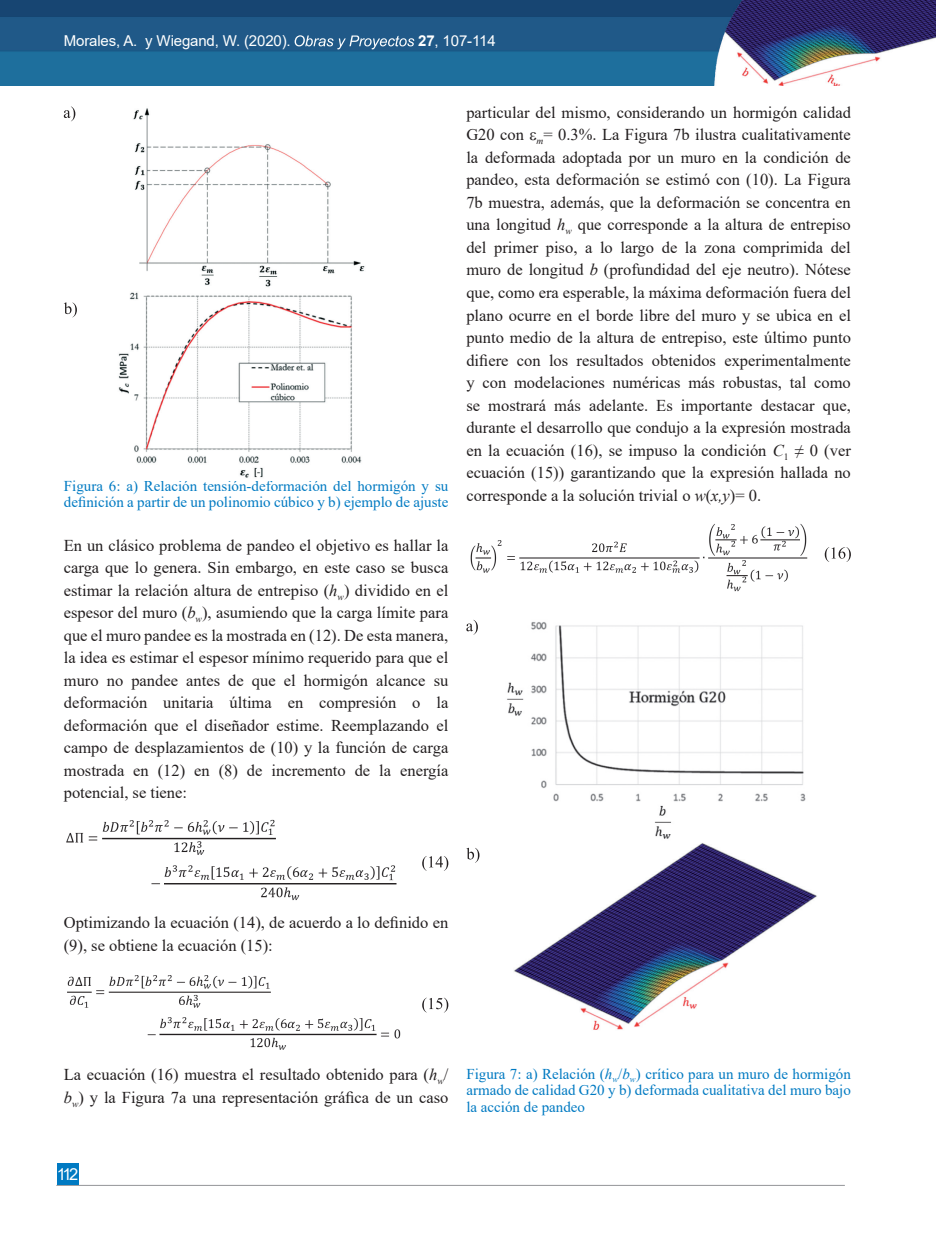
<style>
.page{position:relative;width:936px;height:1234px;background:#fff}
.page>*{position:absolute;margin:0;border:0;box-sizing:border-box;transform-origin:0 0}
.t1{font:16.5px/22.5px "Times New Roman";color:#231f20;text-align:justify}
.t2{font:16.5px "Arial";color:#fff}
.t3{font:15px/16.5px "Times New Roman";color:#007ac2;text-align:justify}
.t4{font:15px "Arial";letter-spacing:-.01em;color:#fff}
.s1{font-weight:700}
.s2{font-style:italic}
</style>
<div class="page">
<img style="left:0;top:0;width:935px;height:85px">
<hr style="left:56px;top:1184px;width:788px;height:1px;background:#939598">
<div style="left:57px;top:1163px;width:21px;height:21px;background:#007ac2"></div>
<svg style="left:294px;top:35px;width:120px;height:14px;background:#517da2"></svg>
<svg style="left:422px;top:856px;width:26px;height:14px"></svg>
<img style="left:66px;top:819px;width:331px;height:82px">
<svg style="left:422px;top:997px;width:26px;height:15px"></svg>
<img style="left:67px;top:975px;width:334px;height:75px">
<svg style="left:824px;top:547px;width:26px;height:15px"></svg>
<img style="left:470px;top:523px;width:338px;height:69px">
<img style="left:507px;top:622px;width:299px;height:217px">
<img style="left:514px;top:843px;width:303px;height:187px">
<svg style="left:466px;top:847px;width:13px;height:15px"></svg>
<svg style="left:466px;top:619px;width:12px;height:15px"></svg>
<img style="left:133px;top:108px;width:232px;height:179px">
<img style="left:118px;top:292px;width:244px;height:186px">
<svg style="left:64px;top:302px;width:13px;height:15px"></svg>
<svg style="left:64px;top:106px;width:11px;height:15px"></svg>
<p class="t4" style="left:64px;top:31px;width:228px">Morales, A. y Wiegand, W. (2020).</p>
<p class="t4" style="left:418px;top:31px;width:79px"><span class="s1">27</span>, 107-114</p>
<p class="t3" style="left:64px;top:476px;width:386px">Figura 6: a) Relación tensión-deformación del hormigón y su definición a partir de un polinomio cúbico y b) ejemplo de ajuste</p>
<p class="t1" style="left:64px;top:533px;width:386px">En un clásico problema de pandeo el objetivo es hallar la carga que lo genera. Sin embargo, en este caso se busca estimar la relación altura de entrepiso (<span class="s2">h</span><sub>w</sub>) dividido en el espesor del muro (<span class="s2">b</span><sub>w</sub>), asumiendo que la carga límite para que el muro pandee es la mostrada en (12). De esta manera, la idea es estimar el espesor mínimo requerido para que el muro no pandee antes de que el hormigón alcance su deformación unitaria última en compresión o la deformación que el diseñador estime. Reemplazando el campo de desplazamientos de (10) y la función de carga mostrada en (12) en (8) de incremento de la energía potencial, se tiene:</p>
<p class="t1" style="left:466px;top:100px;width:386px">particular del mismo, considerando un hormigón calidad G20 con <sub>m</sub>= 0.3%. La Figura 7b ilustra cualitativamente la deformada adoptada por un muro en la condición de pandeo, esta deformación se estimó con (10). La Figura 7b muestra, además, que la deformación se concentra en una longitud <span class="s2">h</span><sub>w</sub> que corresponde a la altura de entrepiso del primer piso, a lo largo de la zona comprimida del muro de longitud <span class="s2">b</span> (profundidad del eje neutro). Nótese que, como era esperable, la máxima deformación fuera del plano ocurre en el borde libre del muro y se ubica en el punto medio de la altura de entrepiso, este último punto difiere con los resultados obtenidos experimentalmente y con modelaciones numéricas más robustas, tal como se mostrará más adelante. Es importante destacar que, durante el desarrollo que condujo a la expresión mostrada en la ecuación (16), se impuso la condición <span class="s2">C</span><sub>1</sub> ≠ 0 (ver ecuación (15)) garantizando que la expresión hallada no corresponde a la solución trivial o <span class="s2">w</span>(<span class="s2">x,y</span>)= 0.</p>
<p class="t1" style="left:64px;top:910px;width:386px">Optimizando la ecuación (14), de acuerdo a lo definido en (9), se obtiene la ecuación (15):</p>
<p class="t1" style="left:64px;top:1062px;width:386px">La ecuación (16) muestra el resultado obtenido para (<span class="s2">h</span><sub>w</sub>/ <span class="s2">b</span><sub>w</sub>) y la Figura 7a una representación gráfica de un caso</p>
<p class="t3" style="left:466px;top:1064px;width:386px">Figura 7: a) Relación (<span class="s2">h</span><sub>w</sub>/<span class="s2">b</span><sub>w</sub>) crítico para un muro de hormigón armado de calidad G20 y b) deformada cualitativa del muro bajo la acción de pandeo</p>
<p class="t2" style="left:57px;top:1162px;width:23px">112</p>
</div>
